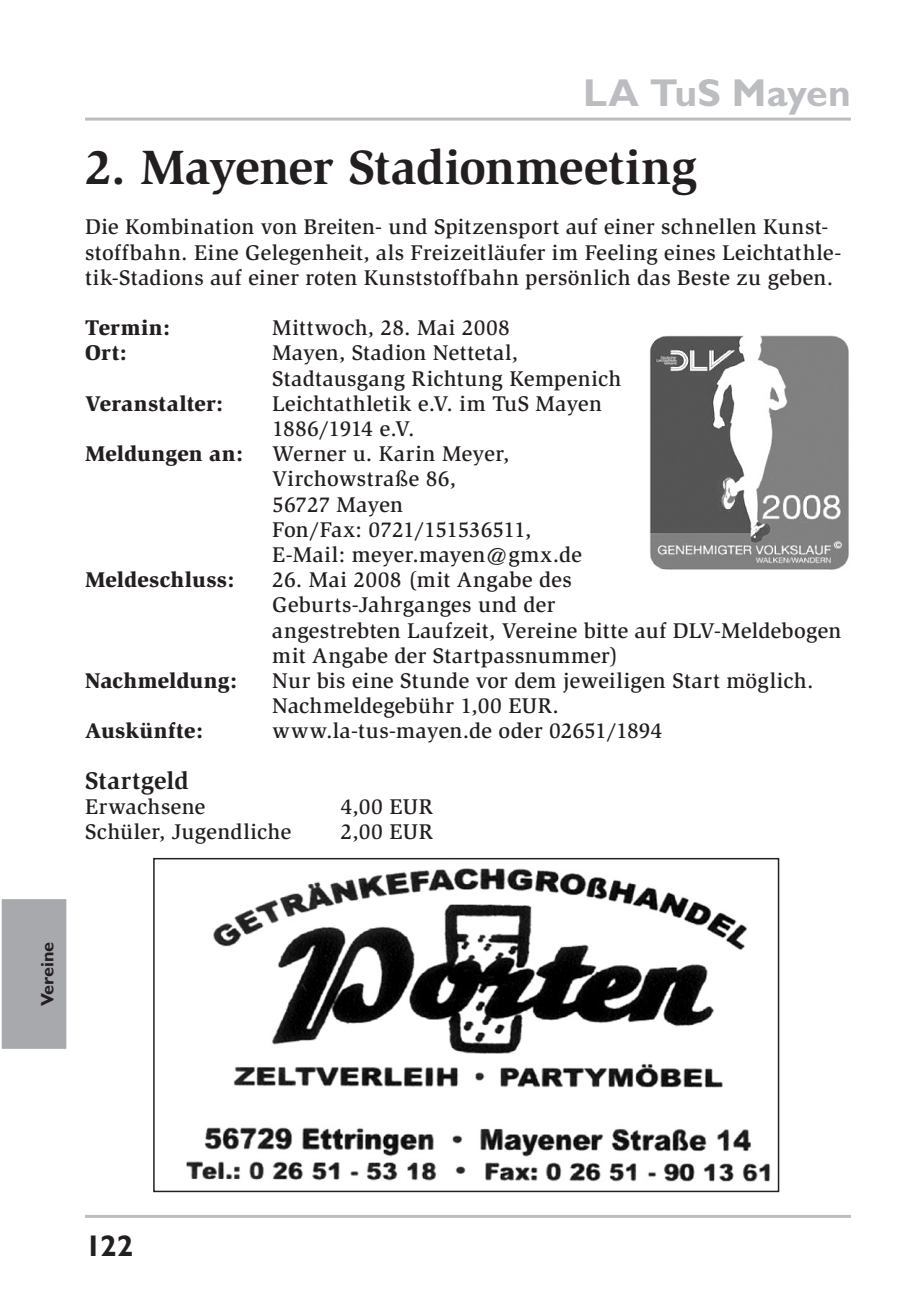
<style>
.page{position:relative;width:919px;height:1310px;background:#fff}
.page>*{position:absolute;margin:0;border:0;box-sizing:border-box;transform-origin:0 0}
.t1{font:700 49.5px "Slimbach";letter-spacing:-.01em;color:#231f20}
.t2{font:700 39px "Gill Sans";letter-spacing:.005em;color:#bcbdc0}
.t3{font:700 30px "Gill Sans";color:#231f20}
.t4{font:700 24.9px "Slimbach";letter-spacing:.005em;color:#231f20}
.t5{font:500 21.9px/25.2px "Slimbach";letter-spacing:.015em;color:#231f20}
.t6{font:900 21.9px "Slimbach";letter-spacing:.01em;color:#231f20}
.t7{font:700 18px "Gill Sans";color:#231f20}
</style>
<div class="page">
<img style="left:186px;top:868px;width:585px;height:314px">
<div style="left:153px;top:858px;width:626px;height:334px;border:2px solid #231f20"></div>
<img style="left:649px;top:335px;width:200px;height:235px">
<hr style="left:85px;top:118px;width:765px;height:3px;background:#bcbdc0">
<hr style="left:85px;top:1215px;width:765px;height:3px;background:#bcbdc0">
<div style="left:1px;top:898px;width:66px;height:151px;background:#a8a9ad"></div>
<div style="left:0;top:897px;width:68px;height:153px;border:2px solid #fff"></div>
<h2 class="t2" style="left:583px;top:70px;width:269px">LA TuS Mayen</h2>
<h1 class="t1" style="left:85px;top:138px;width:613px">2. Mayener Stadionmeeting</h1>
<p class="t5" style="left:85px;top:214px;width:757px">Die Kombination von Breiten- und Spitzensport auf einer schnellen Kunst&shy;stoffbahn. Eine Gelegenheit, als Freizeitläufer im Feeling eines Leichtathle&shy;tik-Stadions auf einer roten Kunststoffbahn persönlich das Beste zu geben.</p>
<p class="t6" style="left:85px;top:314px;width:86px">Termin:</p>
<p class="t5" style="left:272px;top:315px;width:239px">Mittwoch, 28. Mai 2008</p>
<p class="t6" style="left:85px;top:339px;width:43px">Ort:</p>
<p class="t5" style="left:272px;top:340px;width:350px">Mayen, Stadion Nettetal,<br>Stadtausgang Richtung Kempenich</p>
<p class="t6" style="left:85px;top:390px;width:139px">Veranstalter:</p>
<p class="t5" style="left:272px;top:390px;width:331px">Leichtathletik e.V. im TuS Mayen<br>1886/1914 e.V.</p>
<p class="t6" style="left:85px;top:440px;width:159px">Meldungen an:</p>
<p class="t5" style="left:272px;top:441px;width:311px">Werner u. Karin Meyer,<br>Virchowstraße 86,<br>56727 Mayen<br>Fon/Fax: 0721/151536511,<br>E-Mail: meyer.mayen@gmx.de</p>
<p class="t6" style="left:85px;top:566px;width:151px">Meldeschluss:</p>
<p class="t5" style="left:272px;top:567px;width:571px">26. Mai 2008 (mit Angabe des<br>Geburts-Jahrganges und der<br>angestrebten Laufzeit, Vereine bitte auf DLV-Meldebogen mit Angabe der Startpassnummer)</p>
<p class="t6" style="left:85px;top:667px;width:153px">Nachmeldung:</p>
<p class="t5" style="left:272px;top:668px;width:542px">Nur bis eine Stunde vor dem jeweiligen Start möglich.<br>Nachmeldegebühr 1,00 EUR.</p>
<p class="t6" style="left:85px;top:717px;width:119px">Auskünfte:</p>
<p class="t5" style="left:272px;top:718px;width:392px">www.la-tus-mayen.de oder 02651/1894</p>
<p class="t4" style="left:85px;top:765px;width:105px">Startgeld</p>
<p class="t5" style="left:85px;top:794px;width:122px">Erwachsene</p>
<p class="t5" style="left:341px;top:794px;width:94px">4,00 EUR</p>
<p class="t5" style="left:85px;top:819px;width:208px">Schüler, Jugendliche</p>
<p class="t5" style="left:340px;top:819px;width:94px">2,00 EUR</p>
<p class="t7" style="left:37px;top:1006px;width:66px;rotate:-90deg">Vereine</p>
<h3 class="t3" style="left:85px;top:1228px;width:50px">122</h3>
</div>
